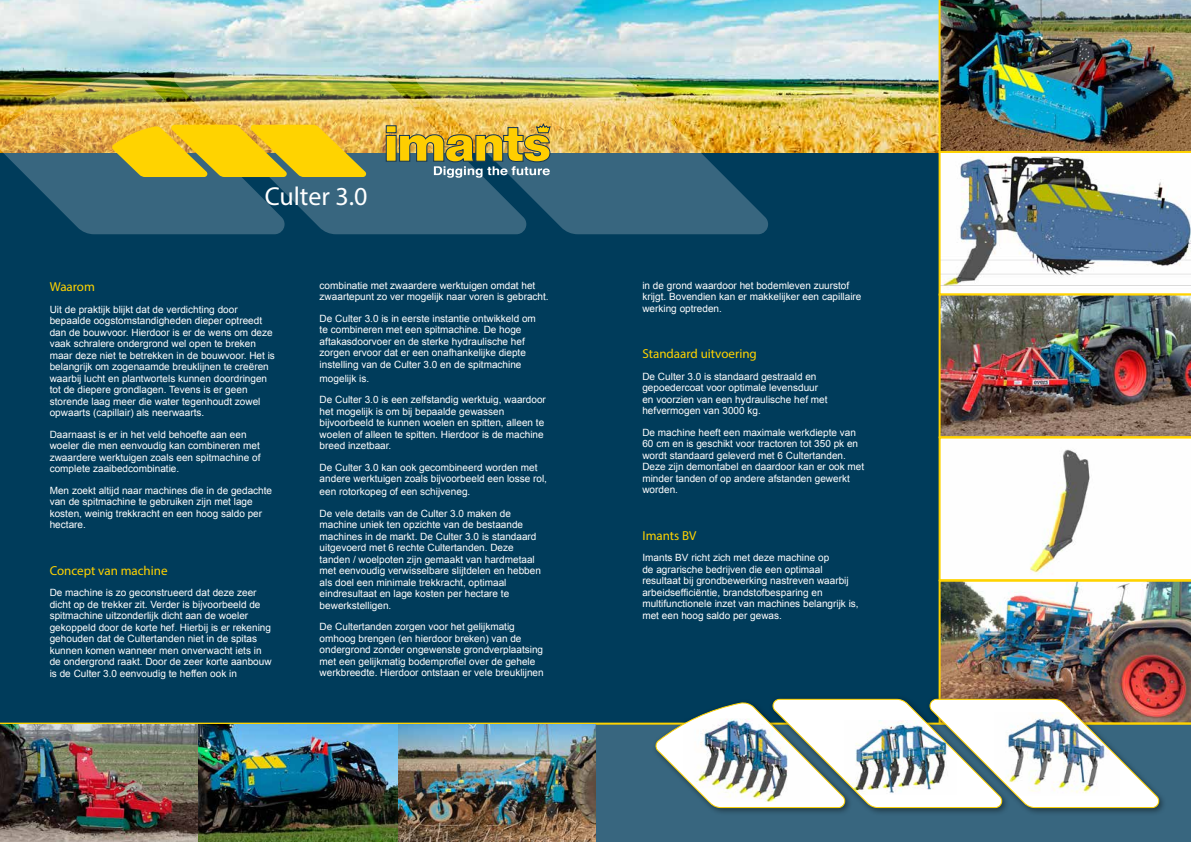
<style>
.page{position:relative;width:1191px;height:842px;background:#fff}
.page>*{position:absolute;margin:0;border:0;box-sizing:border-box;transform-origin:0 0}
.t1{font:26px "Myriad Pro";color:#fff}
.t2{font:13px "Myriad Pro";color:#ffd300}
.t3{font:10px/11.5px "Arial";color:#fff}
</style>
<div class="page">
<img style="left:0;top:0;width:654px;height:72px">
<div style="left:0;top:153px;width:1191px;height:689px;background:#003c5b"></div>
<div style="left:0;top:724px;width:1191px;height:118px;background:#38667f"></div>
<img style="left:174px;top:67px;width:242px;height:167px">
<img style="left:0;top:72px;width:284px;height:162px">
<img style="left:416px;top:67px;width:238px;height:167px">
<svg style="left:112px;top:125px;width:254px;height:52px;background:#eac415"></svg>
<hr style="left:0;top:723px;width:1191px;height:2px;background:#ffd300">
<div style="left:651px;top:698px;width:202px;height:118px;background:#000;opacity:.47"></div>
<img style="left:0;top:725px;width:595px;height:117px">
<div style="left:386px;top:135px;width:10px;height:26px;background:#ffce00;border:1px solid #133555"></div>
<div style="left:386px;top:126px;width:10px;height:7px;background:#ffce00;border:1px solid #133555"></div>
<svg style="left:399px;top:124px;width:151px;height:54px;background:#a79c4b"></svg>
<div style="left:925px;top:695px;width:242px;height:121px;background:#000;opacity:.47"></div>
<img style="left:654px;top:0;width:537px;height:808px">
<h1 class="t1" style="left:265px;top:180px;width:104px">Culter 3.0</h1>
<h2 class="t2" style="left:50px;top:279px;width:47px">Waarom</h2>
<p class="t3" style="left:50px;top:304px;width:227px">Uit de praktijk blijkt dat de verdichting door bepaalde oogstomstandigheden dieper optreedt dan de bouwvoor. Hierdoor is er de wens om deze vaak schralere ondergrond wel open te breken maar deze niet te betrekken in de bouwvoor. Het is belangrijk om zogenaamde breuklijnen te creëren waarbij lucht en plantwortels kunnen doordringen tot de diepere grondlagen. Tevens is er geen storende laag meer die water tegenhoudt zowel opwaarts (capillair) als neerwaarts.</p>
<p class="t3" style="left:50px;top:429px;width:212px">Daarnaast is er in het veld behoefte aan een woeler die men eenvoudig kan combineren met zwaardere werktuigen zoals een spitmachine of complete zaaibedcombinatie.</p>
<p class="t3" style="left:50px;top:485px;width:224px">Men zoekt altijd naar machines die in de gedachte van de spitmachine te gebruiken zijn met lage kosten, weinig trekkracht en een hoog saldo per hectare.</p>
<h2 class="t2" style="left:50px;top:562px;width:119px">Concept van machine</h2>
<p class="t3" style="left:50px;top:587px;width:223px">De machine is zo geconstrueerd dat deze zeer dicht op de trekker zit. Verder is bijvoorbeeld de spitmachine uitzonderlijk dicht aan de woeler gekoppeld door de korte hef. Hierbij is er rekening gehouden dat de Cultertanden niet in de spitas kunnen komen wanneer men onverwacht iets in de ondergrond raakt. Door de zeer korte aanbouw is de Culter 3.0 eenvoudig te heffen ook in</p>
<p class="t3" style="left:320px;top:280px;width:230px">combinatie met zwaardere werktuigen omdat het zwaartepunt zo ver mogelijk naar voren is gebracht.</p>
<p class="t3" style="left:320px;top:313px;width:218px">De Culter 3.0 is in eerste instantie ontwikkeld om te combineren met een spitmachine. De hoge aftakasdoorvoer en de sterke hydraulische hef zorgen ervoor dat er een onafhankelijke diepte instelling van de Culter 3.0 en de spitmachine</p>
<p class="t3" style="left:320px;top:368px;width:228px;line-height:21.5px">mogelijk is.<br>De Culter 3.0 is een zelfstandig werktuig, waardoor</p>
<p class="t3" style="left:320px;top:406px;width:226px">het mogelijk is om bij bepaalde gewassen bijvoorbeeld te kunnen woelen en spitten, alleen te woelen of alleen te spitten. Hierdoor is de machine breed inzetbaar.</p>
<p class="t3" style="left:320px;top:462px;width:229px">De Culter 3.0 kan ook gecombineerd worden met andere werktuigen zoals bijvoorbeeld een losse rol,</p>
<p class="t3" style="left:320px;top:481px;width:193px;line-height:21.5px">een rotorkopeg of een schijveneg.<br>De vele details van de Culter 3.0 maken de</p>
<p class="t3" style="left:320px;top:519px;width:223px">machine uniek ten opzichte van de bestaande machines in de markt. De Culter 3.0 is standaard uitgevoerd met 6 rechte Cultertanden. Deze tanden / woelpoten zijn gemaakt van hardmetaal met eenvoudig verwisselbare slijtdelen en hebben als doel een minimale trekkracht, optimaal eindresultaat en lage kosten per hectare te bewerkstelligen.</p>
<p class="t3" style="left:320px;top:621px;width:225px">De Cultertanden zorgen voor het gelijkmatig omhoog brengen (en hierdoor breken) van de ondergrond zonder ongewenste grondverplaatsing met een gelijkmatig bodemprofiel over de gehele werkbreedte. Hierdoor ontstaan er vele breuklijnen</p>
<p class="t3" style="left:642px;top:280px;width:220px">in de grond waardoor het bodemleven zuurstof krijgt. Bovendien kan er makkelijker een capillaire werking optreden.</p>
<h2 class="t2" style="left:642px;top:346px;width:116px">Standaard uitvoering</h2>
<p class="t3" style="left:642px;top:371px;width:187px">De Culter 3.0 is standaard gestraald en gepoedercoat voor optimale levensduur en voorzien van een hydraulische hef met hefvermogen van 3000 kg.</p>
<p class="t3" style="left:642px;top:427px;width:223px">De machine heeft een maximale werkdiepte van 60 cm en is geschikt voor tractoren tot 350 pk en wordt standaard geleverd met 6 Cultertanden.<br>Deze zijn demontabel en daardoor kan er ook met minder tanden of op andere afstanden gewerkt worden.</p>
<h2 class="t2" style="left:642px;top:527px;width:56px">Imants BV</h2>
<p class="t3" style="left:642px;top:552px;width:218px">Imants BV richt zich met deze machine op<br>de agrarische bedrijven die een optimaal resultaat bij grondbewerking nastreven waarbij arbeidsefficiëntie, brandstofbesparing en multifunctionele inzet van machines belangrijk is, met een hoog saldo per gewas.</p>
</div>
